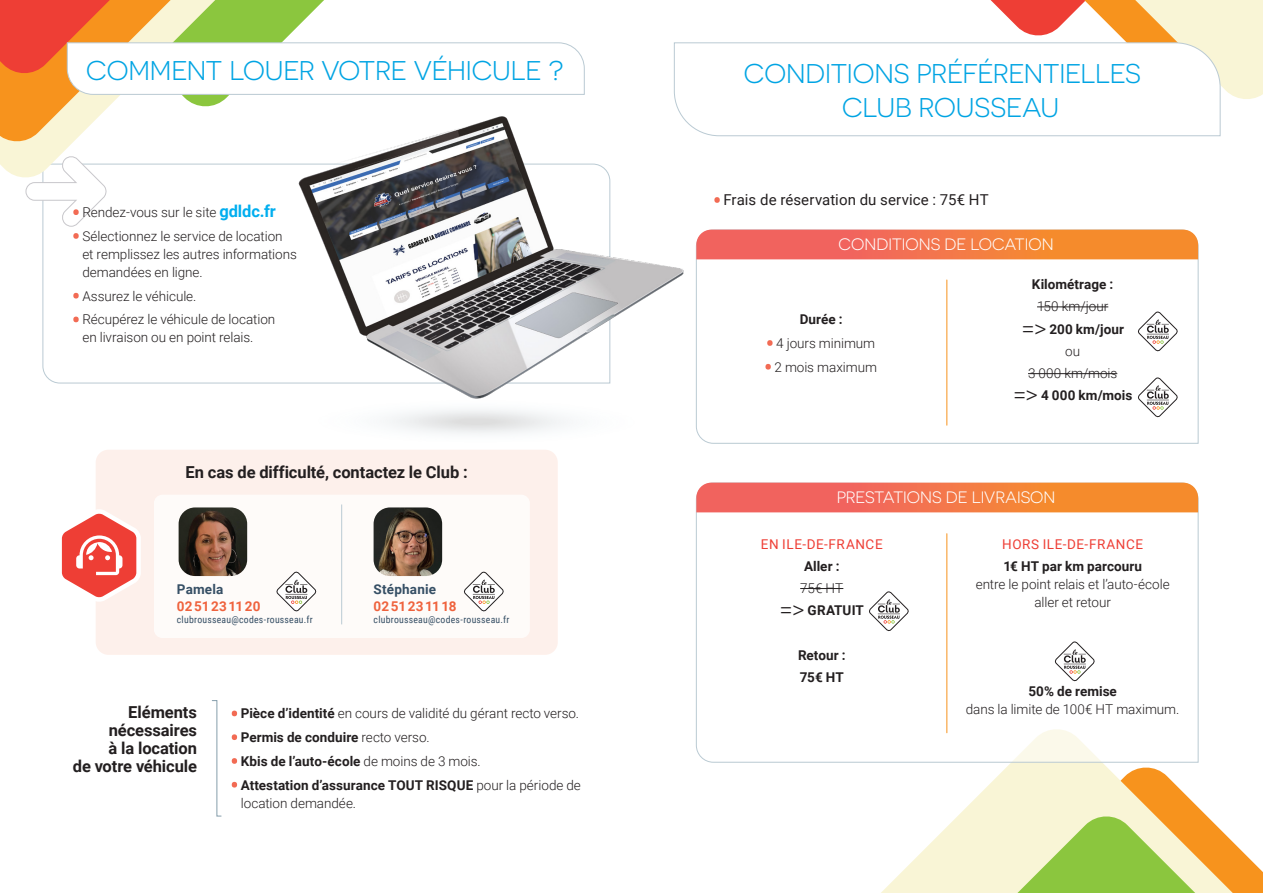
<style>
.page{position:relative;width:1263px;height:893px;background:#fff}
.page>*{position:absolute;margin:0;border:0;box-sizing:border-box;transform-origin:0 0}
.t1{font:27.15px/33.9px "Novecentosanswide";letter-spacing:-.02em;color:#00a4e3}
.t2{font:700 16.5px/18px "Roboto";letter-spacing:-.005em;color:#231f20;text-align:right}
.t3{font:16.5px "Novecentosanswide";color:#fff}
.t4{font:15px "Roboto";letter-spacing:.005em;color:#231f20}
.t5{font:300 13.5px/18px "Roboto";letter-spacing:-.005em;color:#231f20;text-align:center}
.t6{font:700 13.5px/18px "Roboto";letter-spacing:.005em;color:#231f20}
.t7{font:13.5px "Roboto";letter-spacing:.04em;color:#ee3e35}
.t8{font:700 13.5px "Roboto";letter-spacing:-.005em;color:#ef623d}
.t9{font:700 13.5px "Roboto";letter-spacing:.01em;color:#364f65}
.t10{font:9.75px "Roboto Condensed";letter-spacing:.025em;color:#364f65}
.s1{font-weight:700;font-size:16.5px;color:#00aeef}
.s2{font-weight:700}
.s3{font-weight:300}
.s4{font-weight:300;font-size:24px}
</style>
<div class="page">
<svg style="left:881px;top:763px;width:224px;height:130px"></svg>
<svg style="left:895px;top:765px;width:368px;height:128px"></svg>
<svg style="left:696px;top:229px;width:503px;height:215px"></svg>
<svg style="left:696px;top:482px;width:503px;height:281px"></svg>
<svg style="left:696px;top:483px;width:502px;height:29px;background:#f37847"></svg>
<svg style="left:714px;top:197px;width:6px;height:6px"></svg>
<svg style="left:767px;top:340px;width:5px;height:6px"></svg>
<svg style="left:765px;top:364px;width:6px;height:6px"></svg>
<svg style="left:696px;top:230px;width:502px;height:29px;background:#f37847"></svg>
<hr style="left:800px;top:588px;width:43px;height:1px;background:#231f20">
<svg style="left:42px;top:227px;width:250px;height:157px"></svg>
<img style="left:292px;top:163px;width:392px;height:289px">
<svg style="left:990px;top:0;width:273px;height:99px"></svg>
<div style="left:96px;top:450px;width:462px;height:205px;background:#fdf0eb;border-radius:13px"></div>
<div style="left:154px;top:495px;width:376px;height:143px;background:#fff;border-radius:9px"></div>
<img style="left:179px;top:507px;width:68px;height:69px">
<svg style="left:276px;top:571px;width:41px;height:41px"></svg>
<svg style="left:463px;top:571px;width:41px;height:41px"></svg>
<img style="left:374px;top:507px;width:68px;height:69px">
<svg style="left:61px;top:509px;width:80px;height:93px"></svg>
<hr style="left:341px;top:504px;width:1px;height:120px;background:#bacad3">
<hr style="left:1037px;top:307px;width:71px;height:1px;background:#231f20">
<hr style="left:1028px;top:373px;width:89px;height:1px;background:#231f20">
<svg style="left:1136px;top:310px;width:43px;height:43px"></svg>
<svg style="left:1136px;top:376px;width:43px;height:43px"></svg>
<svg style="left:1053px;top:640px;width:43px;height:43px"></svg>
<svg style="left:867px;top:590px;width:43px;height:43px"></svg>
<hr style="left:946px;top:280px;width:1px;height:145px;background:#f7931d">
<hr style="left:946px;top:534px;width:1px;height:199px;background:#f7931d">
<svg style="left:0;top:0;width:585px;height:227px"></svg>
<svg style="left:73px;top:233px;width:6px;height:6px"></svg>
<svg style="left:73px;top:293px;width:6px;height:6px"></svg>
<svg style="left:73px;top:317px;width:6px;height:5px"></svg>
<svg style="left:674px;top:42px;width:547px;height:94px"></svg>
<svg style="left:212px;top:700px;width:10px;height:117px"></svg>
<svg style="left:232px;top:711px;width:5px;height:5px"></svg>
<svg style="left:232px;top:734px;width:5px;height:6px"></svg>
<svg style="left:232px;top:758px;width:5px;height:6px"></svg>
<svg style="left:232px;top:782px;width:5px;height:5px"></svg>
<p class="t1" style="left:86px;top:53px;width:479px">COMMENT LOUER VOTRE VÉHICULE ?</p>
<p class="t5" style="left:82px;top:203px;width:195px">Rendez-vous sur le site <span class="s1">gdldc.fr</span></p>
<p class="t5" style="left:82px;top:227px;width:216px;text-align:left">Sélectionnez le service de location et remplissez les autres informations demandées en ligne.</p>
<p class="t5" style="left:82px;top:286px;width:116px">Assurez le véhicule.</p>
<p class="t5" style="left:82px;top:310px;width:194px;text-align:left">Récupérez le véhicule de location en livraison ou en point relais.</p>
<p class="t2" style="left:186px;top:462px;width:284px">En cas de difficulté, contactez le Club :</p>
<p class="t9" style="left:177px;top:580px;width:48px">Pamela</p>
<p class="t8" style="left:177px;top:596px;width:85px">02 51 23 11 20</p>
<p class="t10" style="left:177px;top:612px;width:137px">clubrousseau@codes-rousseau.fr</p>
<p class="t9" style="left:374px;top:580px;width:64px">Stéphanie</p>
<p class="t8" style="left:374px;top:596px;width:84px">02 51 23 11 18</p>
<p class="t10" style="left:374px;top:612px;width:137px">clubrousseau@codes-rousseau.fr</p>
<p class="t2" style="left:73px;top:703px;width:126px">Eléments nécessaires<br>à la location<br>de votre véhicule</p>
<p class="t5" style="left:241px;top:704px;width:340px"><span class="s2">Pièce d’identité</span> en cours de validité du gérant recto verso.</p>
<p class="t6" style="left:241px;top:728px;width:190px">Permis de conduire <span class="s3">recto verso.</span></p>
<p class="t6" style="left:241px;top:752px;width:242px">Kbis de l’auto-école <span class="s3">de moins de 3 mois.</span></p>
<p class="t6" style="left:241px;top:775px;width:342px">Attestation d’assurance TOUT RISQUE <span class="s3">pour la période de location demandée.</span></p>
<p class="t1" style="left:842px;top:57px;width:300px;text-indent:-98px">CONDITIONS PRÉFÉRENTIELLES<br>CLUB ROUSSEAU</p>
<p class="t4" style="left:723px;top:189px;width:267px">Frais de réservation du service : 75€ HT</p>
<p class="t3" style="left:838px;top:235px;width:217px">CONDITIONS DE LOCATION</p>
<p class="t6" style="left:800px;top:310px;width:44px">Durée :</p>
<p class="t5" style="left:776px;top:334px;width:100px">4 jours minimum</p>
<p class="t5" style="left:774px;top:357px;width:104px">2 mois maximum</p>
<p class="t6" style="left:1032px;top:275px;width:83px">Kilométrage :</p>
<p class="t5" style="left:1037px;top:297px;width:73px">150 km/jour</p>
<p class="t6" style="left:1021px;top:319px;width:104px"><span class="s4">=&gt;</span> 200 km/jour</p>
<p class="t5" style="left:1065px;top:342px;width:16px">ou</p>
<p class="t5" style="left:1028px;top:364px;width:91px">3 000 km/mois</p>
<p class="t6" style="left:1013px;top:386px;width:121px"><span class="s4">=&gt;</span> 4 000 km/mois</p>
<p class="t3" style="left:837px;top:488px;width:220px">PRESTATIONS DE LIVRAISON</p>
<p class="t7" style="left:761px;top:534px;width:123px">EN ILE-DE-FRANCE</p>
<p class="t6" style="left:804px;top:556px;width:37px">Aller :</p>
<p class="t5" style="left:800px;top:579px;width:45px">75€ HT</p>
<p class="t6" style="left:780px;top:601px;width:86px"><span class="s4">=&gt;</span> GRATUIT</p>
<p class="t6" style="left:798px;top:645px;width:49px">Retour :</p>
<p class="t6" style="left:800px;top:668px;width:45px">75€ HT</p>
<p class="t7" style="left:1002px;top:534px;width:142px">HORS ILE-DE-FRANCE</p>
<p class="t5" style="left:976px;top:556px;width:195px"><span class="s2">1€ HT par km parcouru<br></span>entre le point relais et l’auto-école aller et retour</p>
<p class="t5" style="left:966px;top:681px;width:215px"><span class="s2">50% de remise<br></span>dans la limite de 100€ HT maximum.</p>
</div>
